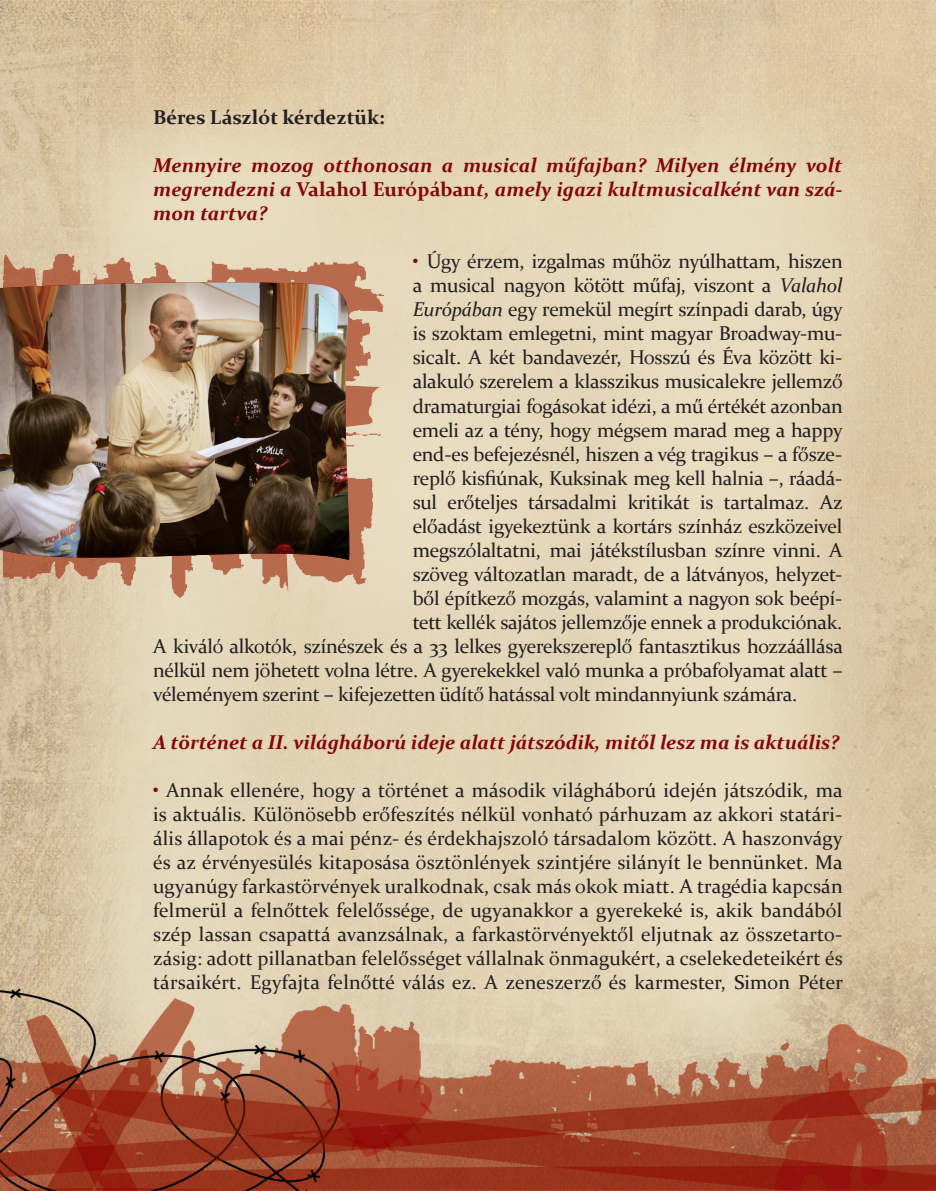
<style>
.page{position:relative;width:936px;height:1191px;background:#fff}
.page>*{position:absolute;margin:0;border:0;box-sizing:border-box;transform-origin:0 0}
.t1{font:20px/24px "Constantia";letter-spacing:-.015em;color:#231f20;text-align:justify}
.t2{font:italic 700 20px/24px "Constantia";letter-spacing:-.005em;color:#830507;text-align:justify}
.t3{font:700 20px "Constantia";color:#231f20}
.s1{font-style:normal}
.s2{color:#830507}
.s3{font-style:italic}
</style>
<div class="page">
<img style="left:0;top:0;width:935px;height:1190px">
<img style="left:3px;top:254px;width:249px;height:344px">
<svg style="left:0;top:280px;width:356px;height:290px;background:#c38769"></svg>
<img style="left:0;top:282px;width:351px;height:278px">
<p class="t3" style="left:153px;top:104px;width:233px">Béres Lászlót kérdeztük:</p>
<p class="t2" style="left:153px;top:153px;width:690px">Mennyire mozog otthonosan a musical műfajban? Milyen élmény volt megrendezni a <span class="s1">Valahol Európában</span>t, amely igazi kultmusicalként van szá&shy;mon tartva?</p>
<p class="t1" style="left:412px;top:249px;width:431px"><span class="s2">•</span> Úgy érzem, izgalmas műhöz nyúlhattam, hiszen</p>
<p class="t1" style="left:412px;top:273px;width:431px">a musical nagyon kötött műfaj, viszont a <span class="s3">Valahol</span></p>
<p class="t1" style="left:412px;top:297px;width:431px"><span class="s3">Európában</span> egy remekül megírt színpadi darab, úgy</p>
<p class="t1" style="left:412px;top:321px;width:431px">is szoktam emlegetni, mint magyar Broadway-mu-</p>
<p class="t1" style="left:412px;top:345px;width:431px">sicalt. A két bandavezér, Hosszú és Éva között ki-</p>
<p class="t1" style="left:412px;top:369px;width:431px">alakuló szerelem a klasszikus musicalekre jellemző</p>
<p class="t1" style="left:412px;top:393px;width:431px">dramaturgiai fogásokat idézi, a mű értékét azonban</p>
<p class="t1" style="left:412px;top:417px;width:431px">emeli az a tény, hogy mégsem marad meg a happy</p>
<p class="t1" style="left:412px;top:441px;width:431px">end-es befejezésnél, hiszen a vég tragikus – a fősze-</p>
<p class="t1" style="left:412px;top:465px;width:431px">replő kisfiúnak, Kuksinak meg kell halnia –, ráadá-</p>
<p class="t1" style="left:412px;top:489px;width:431px">sul erőteljes társadalmi kritikát is tartalmaz. Az</p>
<p class="t1" style="left:412px;top:513px;width:431px">előadást igyekeztünk a kortárs színház eszközeivel</p>
<p class="t1" style="left:412px;top:537px;width:431px">megszólaltatni, mai játékstílusban színre vinni. A</p>
<p class="t1" style="left:412px;top:561px;width:431px">szöveg változatlan maradt, de a látványos, helyzet-</p>
<p class="t1" style="left:412px;top:585px;width:431px">ből építkező mozgás, valamint a nagyon sok beépí-</p>
<p class="t1" style="left:412px;top:609px;width:431px">tett kellék sajátos jellemzője ennek a produkciónak.</p>
<p class="t1" style="left:153px;top:633px;width:691px">A kiváló alkotók, színészek és a 33 lelkes gyerekszereplő fantasztikus hozzáállása</p>
<p class="t1" style="left:153px;top:657px;width:690px">nélkül nem jöhetett volna létre. A gyerekekkel való munka a próbafolyamat alatt –</p>
<p class="t1" style="left:153px;top:681px;width:645px">véleményem szerint – kifejezetten üdítő hatással volt mindannyiunk számára.</p>
<p class="t2" style="left:153px;top:729px;width:687px">A történet a II. világháború ideje alatt játszódik, mitől lesz ma is aktuális?</p>
<p class="t1" style="left:153px;top:777px;width:691px"><span class="s2">•</span> Annak ellenére, hogy a történet a második világháború idején játszódik, ma is aktuális. Különösebb erőfeszítés nélkül vonható párhuzam az akkori statári&shy;ális állapotok és a mai pénz- és érdekhajszoló társadalom között. A haszonvágy és az érvényesülés kitaposása ösztönlények szintjére silányít le bennünket. Ma ugyanúgy farkastörvények uralkodnak, csak más okok miatt. A tragédia kapcsán felmerül a felnőttek felelőssége, de ugyanakkor a gyerekeké is, akik bandából szép lassan csapattá avanzsálnak, a farkastörvényektől eljutnak az összetarto&shy;zásig: adott pillanatban felelősséget vállalnak önmagukért, a cselekedeteikért és társaikért. Egyfajta felnőtté válás ez. A zeneszerző és karmester, Simon Péter</p>
</div>
